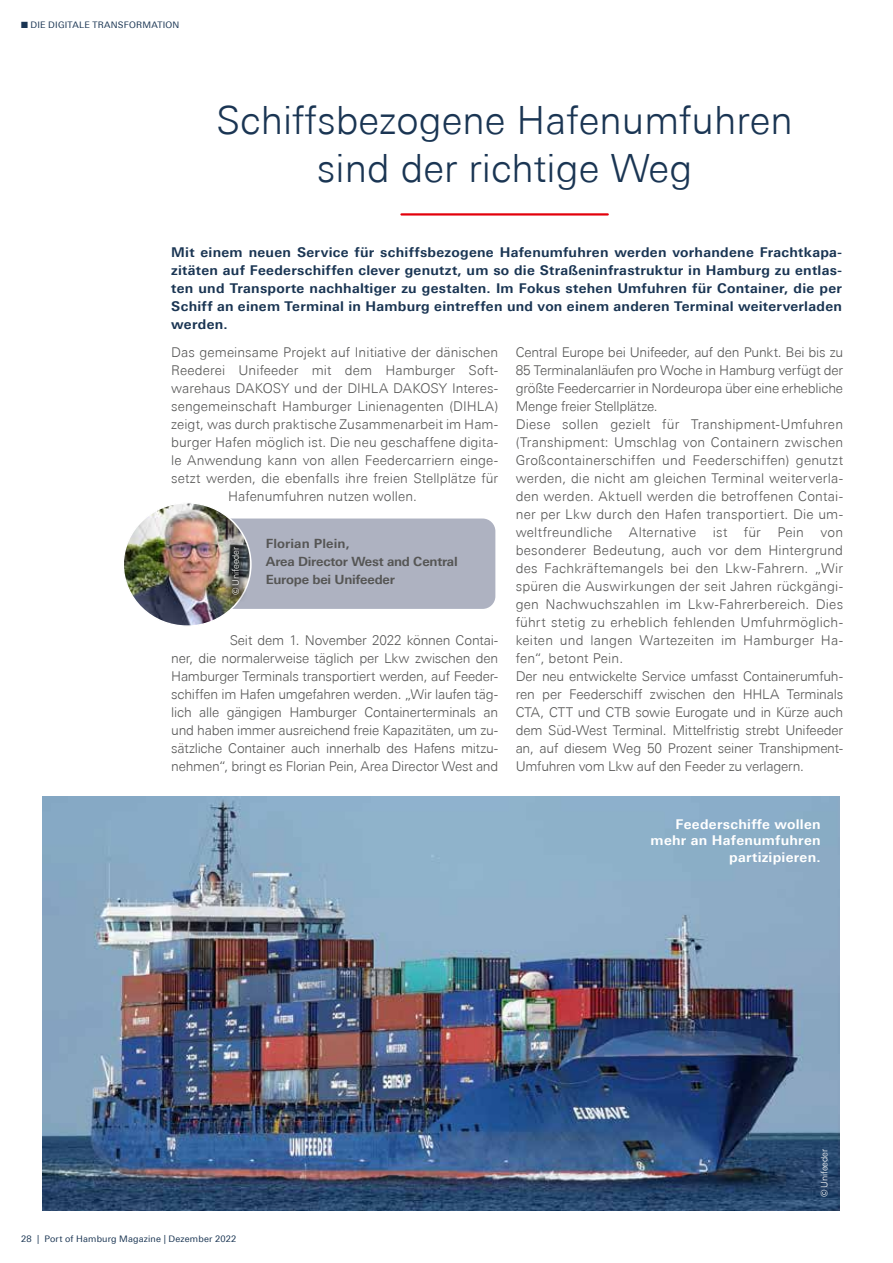
<style>
.page{position:relative;width:893px;height:1263px;background:#fff}
.page>*{position:absolute;margin:0;border:0;box-sizing:border-box;transform-origin:0 0}
.t1{font:300 39px/48px "Univers Next Pro";color:#1a3553;text-align:center}
.t2{font:300 13.5px/18px "Univers Next Pro";letter-spacing:.005em;color:#565655;text-align:justify}
.t3{font:700 13.5px/18px "Univers Next Pro";letter-spacing:.02em;color:#1a3553;text-align:justify}
.t4{font:700 13.5px/16.5px "Univers Next Pro";letter-spacing:.02em;color:#fff;text-align:right}
.t5{font:700 12.75px/18px "Univers Next Pro";letter-spacing:-.015em;color:#565655}
.t6{font:9px "Univers Next Pro";letter-spacing:.02em;color:#1a3553}
.t7{font:300 9px "Univers Next Pro";letter-spacing:-.01em;color:#fff}
</style>
<div class="page">
<img style="left:43px;top:796px;width:796px;height:415px">
<hr style="left:401px;top:213px;width:207px;height:3px;background:#e3000b">
<div style="left:170px;top:518px;width:325px;height:91px;background:#aeb2c1;border-radius:13px"></div>
<img style="left:126px;top:505px;width:125px;height:119px">
<div style="left:223px;top:537px;width:26px;height:67px;background:#000;opacity:.75"></div>
<p class="t6" style="left:21px;top:20px;width:160px">■ DIE DIGITALE TRANSFORMATION</p>
<h1 class="t1" style="left:216px;top:96px;width:578px">Schiffsbezogene Hafenumfuhren sind der richtige Weg</h1>
<p class="t3" style="left:171px;top:243px;width:672px">Mit einem neuen Service für schiffsbezogene Hafenumfuhren werden vorhandene Frachtkapa&shy;zitäten auf Feederschiffen clever genutzt, um so die Straßeninfrastruktur in Hamburg zu entlas&shy;ten und Transporte nachhaltiger zu gestalten. Im Fokus stehen Umfuhren für Container, die per Schiff an einem Terminal in Hamburg eintreffen und von einem anderen Terminal weiterverladen werden.</p>
<p class="t2" style="left:171px;top:343px;width:329px">Das gemeinsame Projekt auf Initiative der dänischen</p>
<p class="t2" style="left:171px;top:361px;width:328px">Reederei Unifeeder mit dem Hamburger Soft-</p>
<p class="t2" style="left:171px;top:379px;width:328px">warehaus DAKOSY und der DIHLA DAKOSY Interes-</p>
<p class="t2" style="left:171px;top:397px;width:329px">sengemeinschaft Hamburger Linienagenten (DIHLA)</p>
<p class="t2" style="left:171px;top:415px;width:328px">zeigt, was durch praktische Zusammenarbeit im Ham-</p>
<p class="t2" style="left:171px;top:433px;width:328px">burger Hafen möglich ist. Die neu geschaffene digita-</p>
<p class="t2" style="left:171px;top:451px;width:328px">le Anwendung kann von allen Feedercarriern einge-</p>
<p class="t2" style="left:171px;top:469px;width:328px">setzt werden, die ebenfalls ihre freien Stellplätze für</p>
<p class="t2" style="left:228px;top:487px;width:190px">Hafenumfuhren nutzen wollen.</p>
<p class="t7" style="left:230px;top:595px;width:50px;rotate:-90deg">© Unifeeder</p>
<p class="t5" style="left:266px;top:535px;width:193px">Florian Plein,<br>Area Director West and Central<br>Europe bei Unifeeder</p>
<p class="t2" style="left:171px;top:631px;width:329px;text-indent:58px">Seit dem 1. November 2022 können Contai&shy;ner, die normalerweise täglich per Lkw zwischen den Hamburger Terminals transportiert werden, auf Feeder&shy;schiffen im Hafen umgefahren werden. „Wir laufen täg&shy;lich alle gängigen Hamburger Containerterminals an und haben immer ausreichend freie Kapazitäten, um zu&shy;sätzliche Container auch innerhalb des Hafens mitzu&shy;nehmen“, bringt es Florian Pein, Area Director West and</p>
<p class="t2" style="left:516px;top:343px;width:329px;text-align:left">Central Europe bei Unifeeder, auf den Punkt. Bei bis zu 85 Terminalanläufen pro Woche in Hamburg verfügt der größte Feedercarrier in Nordeuropa über eine erhebliche Menge freier Stellplätze.<br>Diese sollen gezielt für Transhipment-Umfuhren (Transhipment: Umschlag von Containern zwischen Großcontainerschiffen und Feederschiffen) genutzt werden, die nicht am gleichen Terminal weiterverla&shy;den werden. Aktuell werden die betroffenen Contai&shy;ner per Lkw durch den Hafen transportiert. Die um&shy;weltfreundliche Alternative ist für Pein von besonderer Bedeutung, auch vor dem Hintergrund des Fachkräftemangels bei den Lkw-Fahrern. „Wir spüren die Auswirkungen der seit Jahren rückgängi&shy;gen Nachwuchszahlen im Lkw-Fahrerbereich. Dies führt stetig zu erheblich fehlenden Umfuhrmöglich&shy;keiten und langen Wartezeiten im Hamburger Ha&shy;fen“, betont Pein.<br>Der neu entwickelte Service umfasst Containerumfuh&shy;ren per Feederschiff zwischen den HHLA Terminals CTA, CTT und CTB sowie Eurogate und in Kürze auch dem Süd-West Terminal. Mittelfristig strebt Unifeeder an, auf diesem Weg 50 Prozent seiner Transhipment-Umfuhren vom Lkw auf den Feeder zu verlagern.</p>
<p class="t4" style="left:651px;top:815px;width:172px">Feederschiffe wollen mehr an Hafenumfuhren partizipieren.</p>
<p class="t6" style="left:21px;top:1233px;width:217px">28 | Port of Hamburg Magazine | Dezember 2022</p>
<p class="t7" style="left:819px;top:1197px;width:50px;rotate:-90deg">© Unifeeder</p>
</div>
